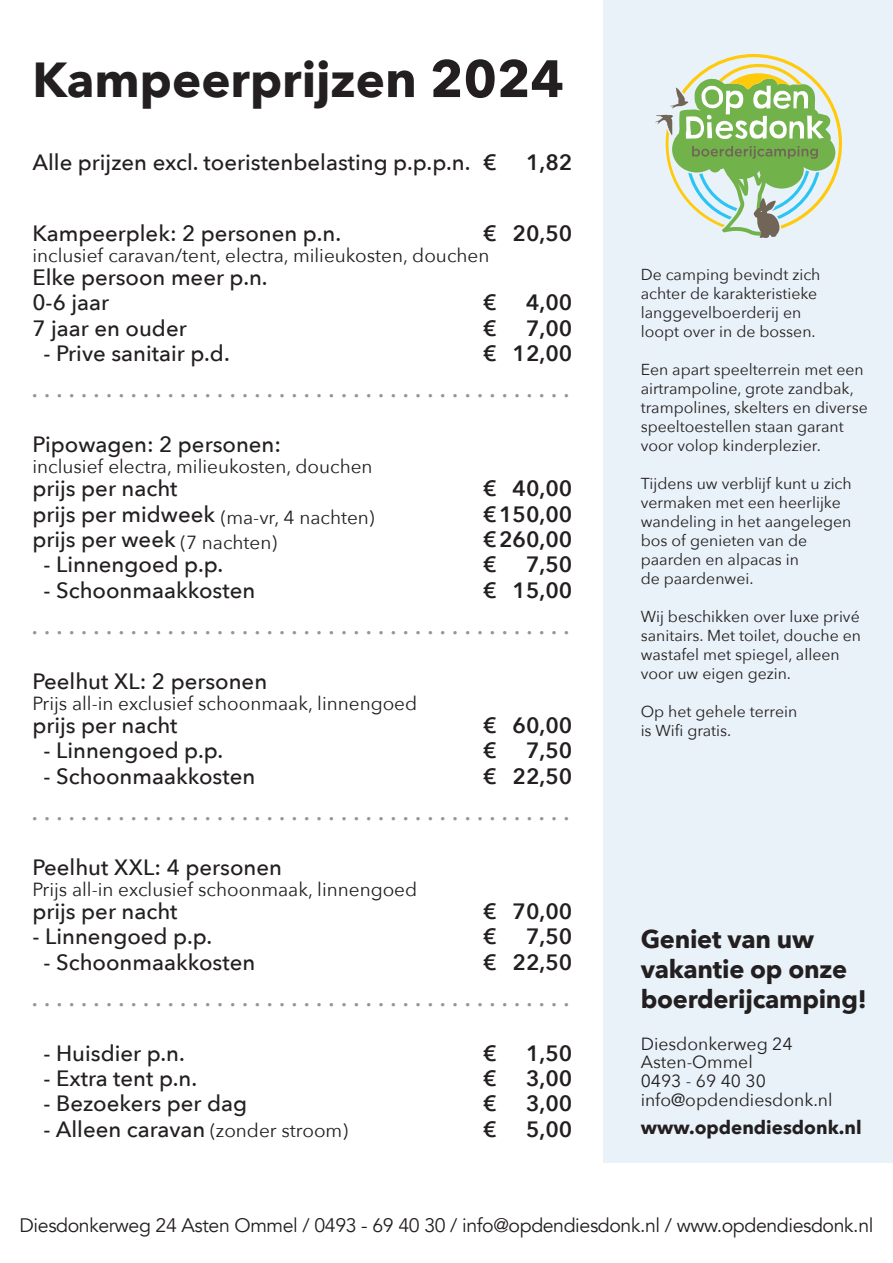
<style>
.page{position:relative;width:893px;height:1263px;background:#fff}
.page>*{position:absolute;margin:0;border:0;box-sizing:border-box;transform-origin:0 0}
.t1{font:700 49.05px "Avenir Next";color:#231f20}
.t2{font:700 25.35px/29.8px "Avenir Next";letter-spacing:-.01em;color:#231f20}
.t3{font:500 22.2px/25.3px "Avenir Next";color:#231f20}
.t4{font:600 22.2px "Avenir Next";color:#231f20}
.t5{font:19.5px "Avenir";letter-spacing:-.02em;color:#231f20}
.t6{font:19.05px "Avenir Next";color:#231f20}
.t7{font:700 18.75px "Avenir Next";color:#231f20}
.t8{font:17.55px/18.8px "Avenir Next";color:#231f20}
.t9{font:15.9px/19px "Avenir Next";color:#231f20}
.t10{font:9.45px "Avenir Next";color:#939598}
.s1{font-size:51.9px}
.s2{font-weight:600}
.s3{font-weight:500;font-size:22.2px}
.s4{font-weight:400;font-size:19.05px}
</style>
<div class="page">
<div style="left:604px;top:0;width:289px;height:1162px;background:#e8f2f8"></div>
<svg style="left:655px;top:54px;width:187px;height:184px"></svg>
<h1 class="t1" style="left:32px;top:37px;width:533px">Kampeerprijze<span class="s1">n 2024</span></h1>
<h3 class="t3" style="left:32px;top:149px;width:466px">Alle prijzen excl. toeristenbelasting p.p.p.n. <span class="s2">€</span></h3>
<h3 class="t4" style="left:526px;top:143px;width:48px">1,82</h3>
<h3 class="t3" style="left:32px;top:220px;width:310px">Kampeerplek: 2 personen p.n.</h3>
<h3 class="t4" style="left:483px;top:214px;width:91px">€ 20,50</h3>
<p class="t6" style="left:32px;top:239px;width:458px">inclusief caravan/tent, electra, milieukosten, douchen</p>
<h3 class="t3" style="left:32px;top:264px;width:237px">Elke persoon meer p.n.<br>0-6 jaar</h3>
<h3 class="t4" style="left:483px;top:284px;width:15px">€</h3>
<h3 class="t4" style="left:526px;top:284px;width:48px">4,00</h3>
<h3 class="t3" style="left:32px;top:315px;width:156px">7 jaar en ouder</h3>
<h3 class="t4" style="left:483px;top:309px;width:15px">€</h3>
<h3 class="t4" style="left:526px;top:309px;width:48px">7,00</h3>
<h3 class="t3" style="left:44px;top:340px;width:188px">- Prive sanitair p.d.</h3>
<h3 class="t4" style="left:483px;top:334px;width:91px">€ 12,00</h3>
<p class="t10" style="left:32px;top:388px;width:538px">••••••••••••••••••••••••••••••••••••••••••••</p>
<h3 class="t3" style="left:32px;top:431px;width:250px">Pipowagen: 2 personen:</h3>
<p class="t6" style="left:32px;top:451px;width:342px">inclusief electra, milieukosten, douchen</p>
<h3 class="t3" style="left:32px;top:475px;width:147px">prijs per nacht</h3>
<h3 class="t4" style="left:483px;top:470px;width:91px">€ 40,00</h3>
<p class="t6" style="left:32px;top:501px;width:344px"><span class="s3">prijs per midweek</span> (ma-vr, 4 nachten)</p>
<h3 class="t4" style="left:483px;top:495px;width:91px">€150,00</h3>
<h3 class="t3" style="left:32px;top:526px;width:246px">prijs per week <sub>(7</sub> <sub>nachten)</sub></h3>
<h3 class="t4" style="left:483px;top:520px;width:91px">€260,00</h3>
<h3 class="t3" style="left:44px;top:551px;width:181px">- Linnengoed p.p.</h3>
<h3 class="t4" style="left:483px;top:545px;width:15px">€</h3>
<h3 class="t4" style="left:526px;top:545px;width:48px">7,50</h3>
<h3 class="t3" style="left:44px;top:576px;width:213px">- Schoonmaakkosten</h3>
<h3 class="t4" style="left:483px;top:571px;width:91px">€ 15,00</h3>
<p class="t10" style="left:32px;top:624px;width:538px">••••••••••••••••••••••••••••••••••••••••••••</p>
<h3 class="t3" style="left:32px;top:667px;width:236px">Peelhut XL: 2 personen</h3>
<p class="t6" style="left:32px;top:687px;width:386px">Prijs all-in exclusief schoonmaak, linnengoed</p>
<h3 class="t3" style="left:32px;top:712px;width:147px">prijs per nacht</h3>
<h3 class="t4" style="left:483px;top:706px;width:91px">€ 60,00</h3>
<h3 class="t3" style="left:44px;top:737px;width:181px">- Linnengoed p.p.</h3>
<h3 class="t4" style="left:483px;top:731px;width:15px">€</h3>
<h3 class="t4" style="left:526px;top:731px;width:48px">7,50</h3>
<h3 class="t3" style="left:44px;top:762px;width:213px">- Schoonmaakkosten</h3>
<h3 class="t4" style="left:483px;top:757px;width:91px">€ 22,50</h3>
<p class="t10" style="left:32px;top:810px;width:538px">••••••••••••••••••••••••••••••••••••••••••••</p>
<h3 class="t3" style="left:32px;top:853px;width:251px">Peelhut XXL: 4 personen</h3>
<p class="t6" style="left:32px;top:873px;width:386px">Prijs all-in exclusief schoonmaak, linnengoed</p>
<h3 class="t3" style="left:32px;top:898px;width:147px">prijs per nacht</h3>
<h3 class="t4" style="left:483px;top:892px;width:91px">€ 70,00</h3>
<h3 class="t3" style="left:32px;top:923px;width:181px">- Linnengoed p.p.</h3>
<h3 class="t4" style="left:483px;top:917px;width:15px">€</h3>
<h3 class="t4" style="left:526px;top:917px;width:48px">7,50</h3>
<h3 class="t3" style="left:44px;top:948px;width:213px">- Schoonmaakkosten</h3>
<h3 class="t4" style="left:483px;top:943px;width:91px">€ 22,50</h3>
<p class="t10" style="left:32px;top:996px;width:538px">••••••••••••••••••••••••••••••••••••••••••••</p>
<h3 class="t3" style="left:44px;top:1039px;width:143px">- Huisdier p.n.</h3>
<h3 class="t4" style="left:483px;top:1034px;width:15px">€</h3>
<h3 class="t4" style="left:526px;top:1034px;width:48px">1,50</h3>
<h3 class="t3" style="left:44px;top:1065px;width:155px">- Extra tent p.n.</h3>
<h3 class="t4" style="left:483px;top:1059px;width:15px">€</h3>
<h3 class="t4" style="left:526px;top:1059px;width:48px">3,00</h3>
<h3 class="t3" style="left:44px;top:1090px;width:205px">- Bezoekers per dag</h3>
<h3 class="t4" style="left:483px;top:1084px;width:15px">€</h3>
<h3 class="t4" style="left:526px;top:1084px;width:48px">3,00</h3>
<h3 class="t3" style="left:44px;top:1115px;width:306px">- Alleen caravan <span class="s4">(zonder stroom)</span></h3>
<h3 class="t4" style="left:483px;top:1110px;width:15px">€</h3>
<h3 class="t4" style="left:526px;top:1110px;width:48px">5,00</h3>
<p class="t9" style="left:641px;top:264px;width:181px">De camping bevindt zich achter de karakteristieke langgevelboerderij en loopt over in de bossen.</p>
<p class="t9" style="left:641px;top:359px;width:229px">Een apart speelterrein met een airtrampoline, grote zandbak, trampolines, skelters en diverse speeltoestellen staan garant voor volop kinderplezier.</p>
<p class="t9" style="left:641px;top:473px;width:213px">Tijdens uw verblijf kunt u zich vermaken met een heerlijke wandeling in het aangelegen bos of genieten van de paarden en alpacas in<br>de paardenwei.</p>
<p class="t9" style="left:641px;top:606px;width:222px">Wij beschikken over luxe privé sanitairs. Met toilet, douche en wastafel met spiegel, alleen voor uw eigen gezin.</p>
<p class="t9" style="left:641px;top:701px;width:158px">Op het gehele terrein is Wifi gratis.</p>
<h2 class="t2" style="left:641px;top:924px;width:228px">Geniet van uw vakantie op onze boerderijcamping!</h2>
<p class="t8" style="left:641px;top:1033px;width:193px">Diesdonkerweg 24<br>Asten-Ommel<br>0493 - 69 40 30 info@opdendiesdonk.nl</p>
<p class="t7" style="left:641px;top:1111px;width:222px">www.opdendiesdonk.nl</p>
<p class="t5" style="left:20px;top:1214px;width:855px">Diesdonkerweg 24 Asten Ommel / 0493 - 69 40 30 / info@opdendiesdonk.nl / www.opdendiesdonk.nl</p>
</div>
